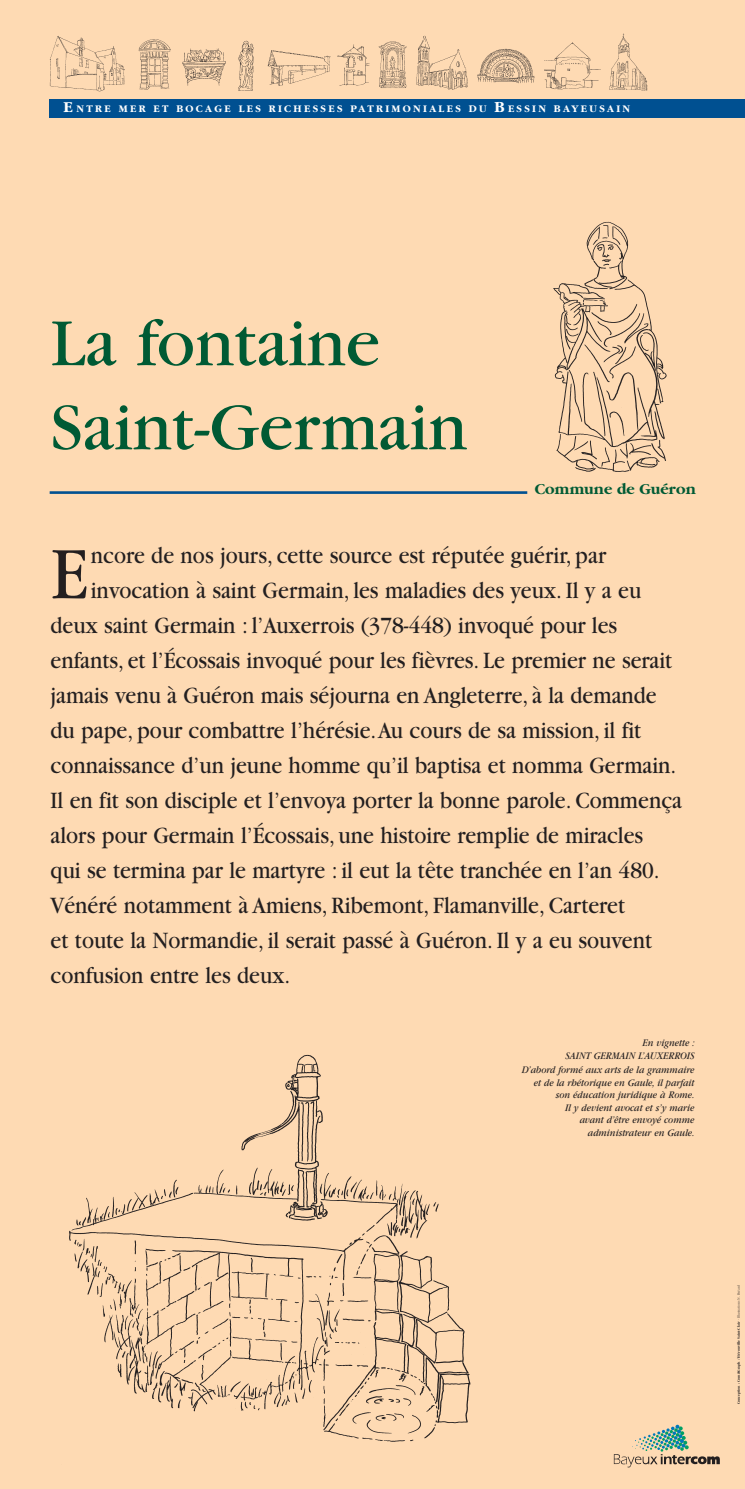
<style>
.page{position:relative;width:745px;height:1489px;background:#fff}
.page>*{position:absolute;margin:0;border:0;box-sizing:border-box;transform-origin:0 0}
.t1{font:77.17px "Garamond";color:#231f20;scale:.9 1}
.t2{font:70px/84px "Garamond";color:#005a34}
.t3{font:24.5px "Garamond";color:#231f20;scale:.9 1}
.t4{font:700 15.75px "Garamond";color:#005a34}
.t5{font:italic 10.5px/12.6px "Garamond";color:#231f20;text-align:right;scale:.9 1}
.t6{font:700 10.5px "Garamond";letter-spacing:.225em;color:#fff}
.t7{font:700 3.5px "Garamond";color:#231f20}
.s1{font-size:15.75px}
.s2{font-weight:300}
</style>
<div class="page">
<div style="left:0;top:0;width:744px;height:1488px;background:#fedab3"></div>
<div style="left:50px;top:99px;width:694px;height:19px;background:#005091"></div>
<svg style="left:613px;top:1424px;width:106px;height:43px"></svg>
<img style="left:49px;top:36px;width:76px;height:56px">
<img style="left:138px;top:39px;width:33px;height:51px">
<img style="left:182px;top:48px;width:44px;height:38px">
<img style="left:238px;top:40px;width:16px;height:51px">
<img style="left:267px;top:50px;width:64px;height:36px">
<img style="left:337px;top:44px;width:33px;height:42px">
<img style="left:378px;top:41px;width:29px;height:47px">
<img style="left:416px;top:35px;width:52px;height:55px">
<img style="left:477px;top:48px;width:58px;height:36px">
<img style="left:544px;top:42px;width:56px;height:48px">
<img style="left:609px;top:33px;width:39px;height:58px">
<hr style="left:50px;top:491px;width:477px;height:3px;background:#005091">
<img style="left:553px;top:221px;width:114px;height:251px">
<img style="left:69px;top:1054px;width:402px;height:388px">
<p class="t6" style="left:64px;top:105px;width:567px"><span class="s1">E</span> NTRE MER ET BOCAGE LES RICHESSES PATRIMONIALES DU <span class="s1">B</span> ESSIN BAYEUSAIN</p>
<h2 class="t2" style="left:50px;top:307px;width:418px">La fontaine<br>Saint-Germain</h2>
<p class="t4" style="left:534px;top:483px;width:163px">Commune de Guéron</p>
<h1 class="t1" style="left:50px;top:547px;width:42px">E</h1>
<p class="t3" style="left:91px;top:547px;width:573px">ncore de nos jours, cette source est réputée guérir, par</p>
<p class="t3" style="left:91px;top:582px;width:612px">invocation à saint Germain, les maladies des yeux. Il y a eu</p>
<p class="t3" style="left:50px;top:617px;width:630px">deux saint Germain : l’Auxerrois (378-448) invoqué pour les</p>
<p class="t3" style="left:50px;top:652px;width:691px">enfants, et l’Écossais invoqué pour les fièvres. Le premier ne serait</p>
<p class="t3" style="left:50px;top:687px;width:674px">jamais venu à Guéron mais séjourna en Angleterre, à la demande</p>
<p class="t3" style="left:50px;top:722px;width:657px">du pape, pour combattre l’hérésie. Au cours de sa mission, il fit</p>
<p class="t3" style="left:50px;top:757px;width:696px">connaissance d’un jeune homme qu’il baptisa et nomma Germain.</p>
<p class="t3" style="left:50px;top:792px;width:702px">Il en fit son disciple et l’envoya porter la bonne parole. Commença</p>
<p class="t3" style="left:50px;top:827px;width:659px">alors pour Germain l’Écossais, une histoire remplie de miracles</p>
<p class="t3" style="left:50px;top:862px;width:677px">qui se termina par le martyre : il eut la tête tranchée en l’an 480.</p>
<p class="t3" style="left:50px;top:897px;width:639px">Vénéré notamment à Amiens, Ribemont, Flamanville, Carteret</p>
<p class="t3" style="left:50px;top:932px;width:669px">et toute la Normandie, il serait passé à Guéron. Il y a eu souvent</p>
<p class="t3" style="left:50px;top:967px;width:268px">confusion entre les deux.</p>
<p class="t5" style="left:565px;top:1037px;width:145px">En vignette :<br>SAINT GERMAIN L’AUXERROIS</p>
<p class="t5" style="left:521px;top:1064px;width:193px">D’abord formé aux arts de la grammaire et de la rhétorique en Gaule, il parfait son éducation juridique à Rome.<br>Il y devient avocat et s’y marie<br>avant d’être envoyé comme administrateur en Gaule.</p>
<p class="t7" style="left:736px;top:1404px;width:121px;rotate:-90deg">Conception : Com&amp;Graph / Hérouville Saint-Clair <span class="s2">- Illustrations N. Bréard</span></p>
</div>
